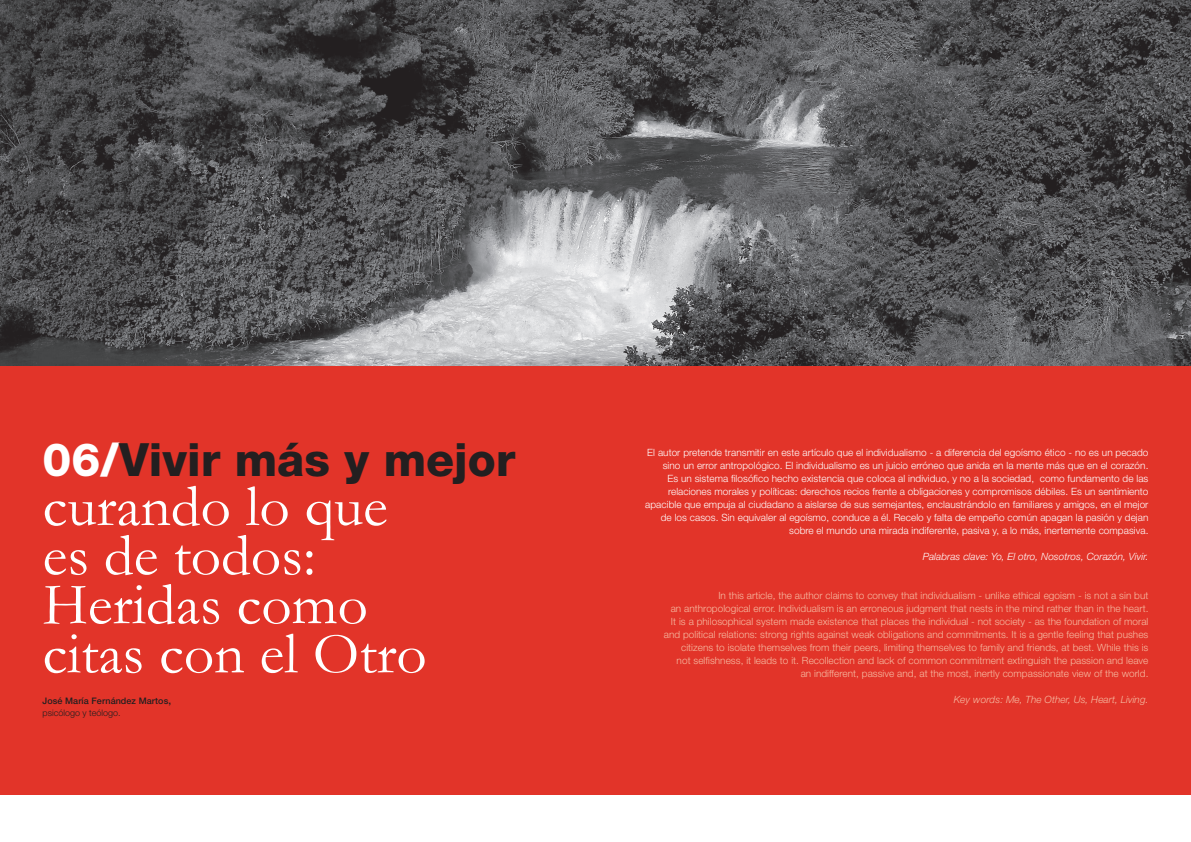
<style>
.page{position:relative;width:1191px;height:842px;background:#fff}
.page>*{position:absolute;margin:0;border:0;box-sizing:border-box;transform-origin:0 0}
.t1{font:59.5px/49.1px "Garamond";color:#fff}
.t2{font:800 45.9px "Helvetica Neue LT Std";color:#231f20}
.t3{font:300 10px/13px "Helvetica Neue LT Std";letter-spacing:.005em;color:#f6bba2;text-align:right}
.t4{font:300 10px/13px "Helvetica Neue LT Std";letter-spacing:.005em;color:#fff;text-align:right}
.t5{font:italic 300 10px "Helvetica Neue LT Std";letter-spacing:.005em;color:#fff}
.t6{font:italic 300 10px "Helvetica Neue LT Std";letter-spacing:.005em;color:#f6bba2}
.t7{font:500 9px/12px "Helvetica Neue LT Std";letter-spacing:.01em;color:#231f20}
.s1{color:#fff}
.s2{font-size:10px}
.s3{font-weight:300}
</style>
<div class="page">
<div style="left:0;top:365px;width:1191px;height:429px;background:#e23429"></div>
<img style="left:0;top:0;width:1191px;height:365px">
<h2 class="t2" style="left:43px;top:432px;width:474px"><span class="s1">06/</span>Vivir más y mejor</h2>
<h1 class="t1" style="left:43px;top:481px;width:386px">curando lo que es de todos:<br>Heridas como citas con el Otro</h1>
<p class="t7" style="left:43px;top:695px;width:130px">José María Fernández Martos<span class="s2">, </span><span class="s3">psicólogo y teólogo.</span></p>
<p class="t4" style="left:645px;top:446px;width:505px">El autor pretende transmitir en este artículo que el individualismo - a diferencia del egoísmo ético - no es un pecado sino un error antropológico. El individualismo es un juicio erróneo que anida en la mente más que en el corazón.<br>Es un sistema filosófico hecho existencia que coloca al individuo, y no a la sociedad, como fundamento de las relaciones morales y políticas: derechos recios frente a obligaciones y compromisos débiles. Es un sentimiento apacible que empuja al ciudadano a aislarse de sus semejantes, enclaustrándolo en familiares y amigos, en el mejor de los casos. Sin equivaler al egoísmo, conduce a él. Recelo y falta de empeño común apagan la pasión y dejan sobre el mundo una mirada indiferente, pasiva y, a lo más, inertemente compasiva.</p>
<p class="t5" style="left:922px;top:551px;width:227px">Palabras clave: Yo, El otro, Nosotros, Corazón, Vivir.</p>
<p class="t3" style="left:664px;top:589px;width:486px">In this article, the author claims to convey that individualism - unlike ethical egoism - is not a sin but<br>an anthropological error. Individualism is an erroneous judgment that nests in the mind rather than in the heart.<br>It is a philosophical system made existence that places the individual - not society - as the foundation of moral and political relations: strong rights against weak obligations and commitments. It is a gentle feeling that pushes citizens to isolate themselves from their peers, limiting themselves to family and friends, at best. While this is<br>not selfishness, it leads to it. Recollection and lack of common commitment extinguish the passion and leave an indifferent, passive and, at the most, inertly compassionate view of the world.</p>
<p class="t6" style="left:953px;top:694px;width:196px">Key words: Me, The Other, Us, Heart, Living.</p>
</div>
